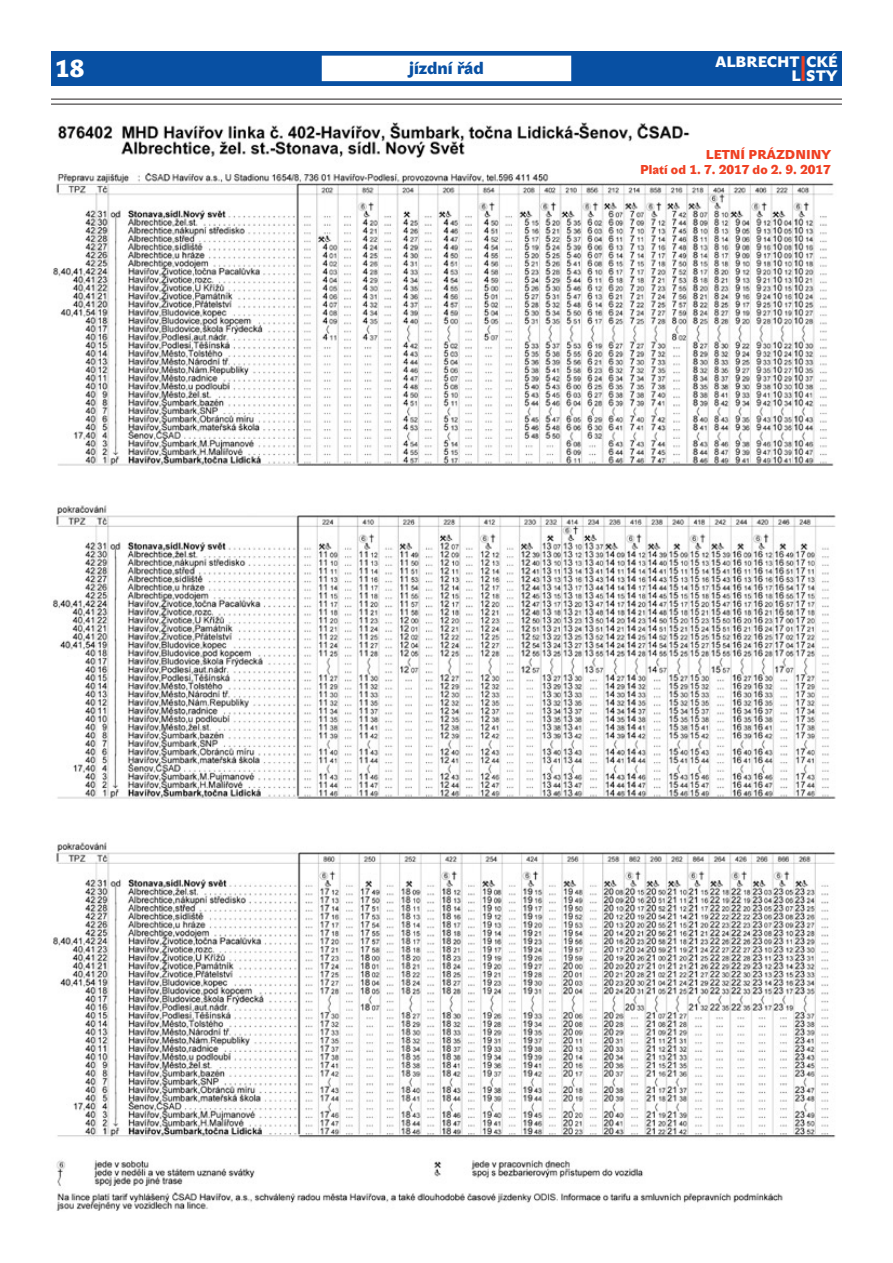
<style>
.page{position:relative;width:893px;height:1263px;background:#fff}
.page>*{position:absolute;margin:0;border:0;box-sizing:border-box;transform-origin:0 0}
.t1{font:35.25px "John Sans Black Pro";color:#ef4022;scale:.43 1}
.t2{font:24px "John Sans Black Pro";color:#fff}
.t3{font:17.25px "John Sans Black Pro";color:#0850a3}
.t4{font:15px/14.1px "John Sans Black Pro";color:#fff;text-align:right}
.t5{font:12.75px/15.3px "John Sans Black Pro";color:#ef4022;text-align:right}
</style>
<div class="page">
<img style="left:53px;top:122px;width:781px;height:344px">
<img style="left:52px;top:505px;width:784px;height:294px">
<img style="left:53px;top:842px;width:783px;height:369px">
<div style="left:51px;top:51px;width:791px;height:34px;background:#0850a3"></div>
<hr style="left:51px;top:99px;width:791px;height:1px;background:#231f20">
<hr style="left:51px;top:104px;width:791px;height:1px;background:#231f20">
<div style="left:322px;top:56px;width:249px;height:25px;background:#fff"></div>
<h2 class="t2" style="left:55px;top:54px;width:30px">18</h2>
<h3 class="t3" style="left:409px;top:58px;width:76px">jízdní řád</h3>
<p class="t4" style="left:715px;top:55px;width:124px">ALBRECHT CKÉ<br>L S T Y</p>
<h1 class="t1" style="left:801px;top:48px;width:14px">I</h1>
<p class="t5" style="left:640px;top:147px;width:192px">LETNÍ PRÁZDNINY<br>Platí od 1. 7. 2017 do 2. 9. 2017</p>
</div>
